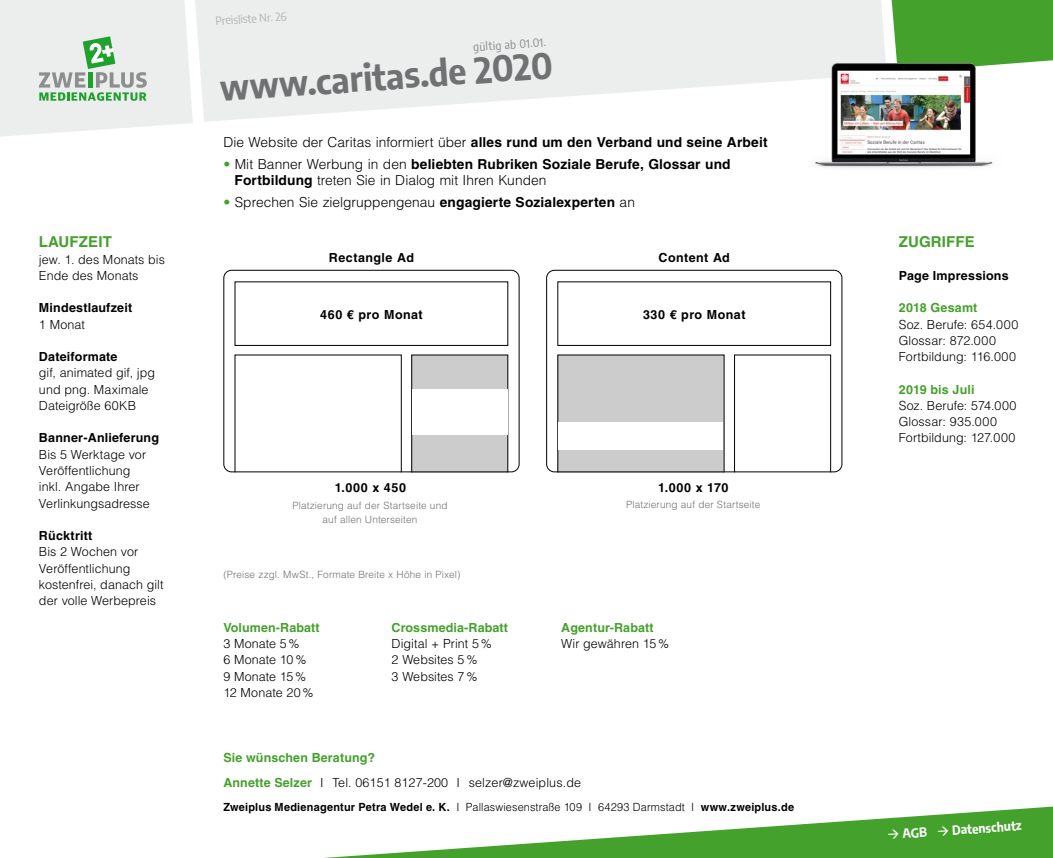
<style>
.page{position:relative;width:1053px;height:858px;background:#fff}
.page>*{position:absolute;margin:0;border:0;box-sizing:border-box;transform-origin:0 0}
.t1{font:700 semi-condensed 35px "Encode Sans";color:#707172}
.t2{font:700 15px "Helvetica LT";letter-spacing:.01em;color:#44a12b}
.t3{font:300 13.75px/16.2px "Helvetica LT";color:#000}
.t4{font:700 13.75px "Helvetica LT";letter-spacing:.01em;color:#000}
.t5{font:300 12.5px/16.2px "Helvetica LT";letter-spacing:.005em;color:#000}
.t6{font:700 12.5px "Helvetica LT";letter-spacing:.02em;color:#000}
.t7{font:700 12.5px "Helvetica LT";letter-spacing:.01em;color:#44a12b}
.t8{font:700 semi-condensed 12.5px "Encode Sans";color:#fff}
.t9{font:700 12.5px "Helvetica LT";letter-spacing:.04em;color:#000}
.t10{font:700 11.25px "Helvetica LT";letter-spacing:.02em;color:#000}
.t11{font:semi-condensed 11.25px "Encode Sans";color:#b1b3b4}
.t12{font:semi-condensed 11.25px "Encode Sans";color:#87888a}
.t13{font:300 10px/13.8px "Helvetica LT";letter-spacing:.015em;color:#707172;text-align:center}
.s1{font-weight:300}
.s2{color:#44a12b}
.s3{font-weight:700}
.s4{font-weight:700;color:#44a12b}
</style>
<div class="page">
<div style="left:557px;top:355px;width:167px;height:117px;background:#ccc"></div>
<div style="left:411px;top:355px;width:97px;height:117px;background:#ccc"></div>
<div style="left:411px;top:354px;width:97px;height:118px;border:1px solid #000"></div>
<svg style="left:195px;top:0;width:691px;height:122px;fill:#eceded"></svg>
<div style="left:891px;top:0;width:161px;height:64px;background:#44a12b"></div>
<svg style="left:0;top:0;width:193px;height:137px;background:#e1e8e3"></svg>
<svg style="left:338px;top:806px;width:714px;height:51px"></svg>
<div style="left:734px;top:354px;width:96px;height:118px;border:1px solid #000"></div>
<div style="left:235px;top:281px;width:273px;height:65px;border:1px solid #000"></div>
<div style="left:557px;top:281px;width:273px;height:65px;border:1px solid #000"></div>
<div style="left:412px;top:389px;width:95px;height:46px;background:#fff"></div>
<div style="left:558px;top:422px;width:165px;height:27px;background:#fff"></div>
<div style="left:223px;top:270px;width:296px;height:202px;border:1px solid #000;border-radius:8px"></div>
<div style="left:546px;top:270px;width:296px;height:202px;border:1px solid #000;border-radius:8px"></div>
<img style="left:803px;top:63px;width:202px;height:105px">
<p class="t2" style="left:39px;top:233px;width:74px">LAUFZEIT</p>
<p class="t5" style="left:39px;top:251px;width:127px">jew. 1. des Monats bis<br>Ende des Monats</p>
<p class="t6" style="left:39px;top:300px;width:95px">Mindestlaufzeit</p>
<p class="t5" style="left:39px;top:316px;width:47px">1 Monat</p>
<p class="t6" style="left:39px;top:349px;width:80px">Dateiformate</p>
<p class="t5" style="left:39px;top:365px;width:117px">gif, animated gif, jpg und png. Maximale<br>Dateigröße 60KB</p>
<p class="t6" style="left:39px;top:430px;width:121px">Banner-Anlieferung</p>
<p class="t5" style="left:39px;top:446px;width:112px">Bis 5 Werktage vor<br>Veröffentlichung inkl. Angabe Ihrer<br>Verlinkungsadresse</p>
<p class="t6" style="left:39px;top:528px;width:55px">Rücktritt</p>
<p class="t5" style="left:39px;top:543px;width:126px">Bis 2 Wochen vor<br>Veröffentlichung kostenfrei, danach gilt der volle Werbepreis</p>
<p class="t11" style="left:215px;top:13px;width:73px;rotate:-4deg">Preisliste Nr. 26</p>
<p class="t12" style="left:472px;top:39px;width:74px;rotate:-4deg">gültig ab 01.01.</p>
<h1 class="t1" style="left:218px;top:62px;width:335px;rotate:-4deg">www.caritas.de 2020</h1>
<p class="t4" style="left:223px;top:134px;width:545px"><span class="s1">Die Website der Caritas informiert über</span> alles rund um den Verband und seine Arbeit</p>
<p class="t3" style="left:234px;top:156px;width:497px;text-indent:-11px"><span class="s2">•</span> Mit Banner Werbung in den <span class="s3">beliebten Rubriken Soziale Berufe, Glossar und<br>Fortbildung</span> treten Sie in Dialog mit Ihren Kunden</p>
<p class="t3" style="left:223px;top:194px;width:413px"><span class="s2">•</span> Sprechen Sie zielgruppengenau <span class="s3">engagierte Sozialexperten</span> an</p>
<p class="t9" style="left:329px;top:250px;width:87px">Rectangle Ad</p>
<p class="t6" style="left:658px;top:250px;width:73px">Content Ad</p>
<p class="t6" style="left:320px;top:307px;width:104px">460 € pro Monat</p>
<p class="t6" style="left:643px;top:307px;width:104px">330 € pro Monat</p>
<p class="t6" style="left:335px;top:479px;width:73px">1.000 x 450</p>
<p class="t6" style="left:658px;top:479px;width:72px">1.000 x 170</p>
<p class="t13" style="left:292px;top:498px;width:156px">Platzierung auf der Startseite und auf allen Unterseiten</p>
<p class="t13" style="left:626px;top:498px;width:136px">Platzierung auf der Startseite</p>
<p class="t13" style="left:223px;top:567px;width:238px">(Preise zzgl. MwSt., Formate Breite x Höhe in Pixel)</p>
<p class="t7" style="left:223px;top:619px;width:98px">Volumen-Rabatt</p>
<p class="t5" style="left:223px;top:635px;width:92px">3 Monate 5%<br>6 Monate 10%<br>9 Monate 15%<br>12 Monate 20%</p>
<p class="t7" style="left:391px;top:619px;width:118px">Crossmedia-Rabatt</p>
<p class="t5" style="left:391px;top:635px;width:102px">Digital + Print 5%<br>2 Websites 5%<br>3 Websites 7%</p>
<p class="t7" style="left:561px;top:619px;width:94px">Agentur-Rabatt</p>
<p class="t5" style="left:561px;top:635px;width:110px">Wir gewähren 15%</p>
<p class="t5" style="left:223px;top:744px;width:359px;line-height:25.1px"><span class="s4">Sie wünschen Beratung?<br>Annette Selzer</span> I Tel. 06151 8127-200 I selzer@zweiplus.de</p>
<p class="t10" style="left:223px;top:799px;width:572px">Zweiplus Medienagentur Petra Wedel e. K. <span class="s1">I Pallaswiesenstraße 109 I 64293 Darmstadt I</span> www.zweiplus.de</p>
<p class="t2" style="left:898px;top:233px;width:78px">ZUGRIFFE</p>
<p class="t6" style="left:898px;top:268px;width:111px">Page Impressions</p>
<p class="t7" style="left:898px;top:300px;width:80px">2018 Gesamt</p>
<p class="t5" style="left:898px;top:316px;width:121px">Soz. Berufe: 654.000<br>Glossar: 872.000<br>Fortbildung: 116.000</p>
<p class="t7" style="left:898px;top:381px;width:77px">2019 bis Juli</p>
<p class="t5" style="left:898px;top:397px;width:119px">Soz. Berufe: 574.000<br>Glossar: 935.000<br>Fortbildung: 127.000</p>
<p class="t8" style="left:886px;top:825px;width:136px;rotate:-4deg">→ AGB → Datenschutz</p>
</div>
